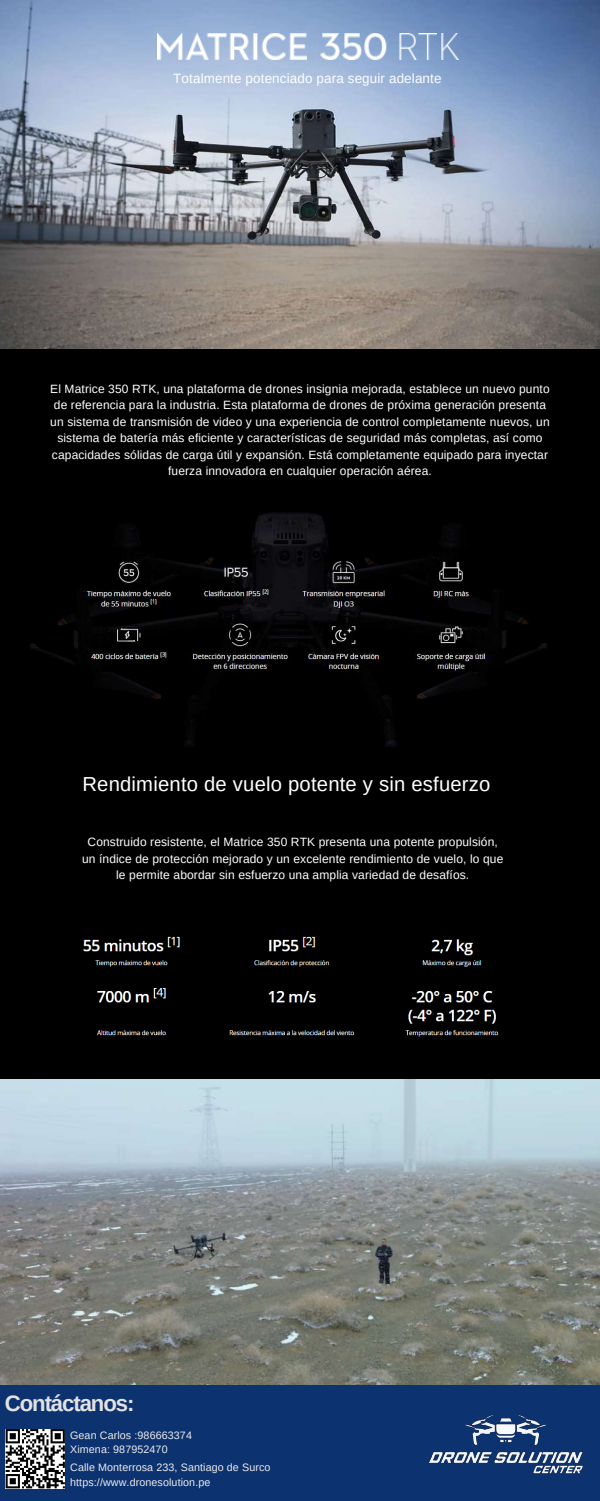
<style>
.page{position:relative;width:600px;height:1501px;background:#fff}
.page>*{position:absolute;margin:0;border:0;box-sizing:border-box;transform-origin:0 0}
.t1{font:700 22.2px "Arimo";letter-spacing:-.05em;color:#e2e2e2}
.t2{font:20.2px "Arimo";letter-spacing:.01em;color:#fff}
.t3{font:13.4px "Arimo";letter-spacing:.01em;color:#fff}
.t4{font:12px/16.5px "Arimo";letter-spacing:.01em;color:#fff;text-align:center}
.t5{font:10.7px/14.2px "Arimo";letter-spacing:.01em;color:#ebeaea}
</style>
<div class="page">
<div style="left:0;top:0;width:600px;height:1500px;background:#000"></div>
<div style="left:0;top:1381px;width:600px;height:119px;background:#0c3270"></div>
<img style="left:429px;top:1414px;width:154px;height:60px">
<svg style="left:6px;top:1429px;width:59px;height:58px;background:#818181"></svg>
<img style="left:0;top:0;width:600px;height:349px">
<img style="left:157px;top:34px;width:302px;height:26px">
<img style="left:30px;top:512px;width:517px;height:235px">
<img style="left:83px;top:936px;width:416px;height:101px">
<img style="left:0;top:1079px;width:600px;height:305px">
<p class="t3" style="left:173px;top:71px;width:270px">Totalmente potenciado para seguir adelante</p>
<p class="t4" style="left:50px;top:380px;width:501px">El Matrice 350 RTK, una plataforma de drones insignia mejorada, establece un nuevo punto de referencia para la industria. Esta plataforma de drones de próxima generación presenta un sistema de transmisión de video y una experiencia de control completamente nuevos, un sistema de batería más eficiente y características de seguridad más completas, así como capacidades sólidas de carga útil y expansión. Está completamente equipado para inyectar fuerza innovadora en cualquier operación aérea.</p>
<h2 class="t2" style="left:82px;top:772px;width:410px">Rendimiento de vuelo potente y sin esfuerzo</h2>
<p class="t4" style="left:82px;top:833px;width:423px">Construido resistente, el Matrice 350 RTK presenta una potente propulsión, un índice de protección mejorado y un excelente rendimiento de vuelo, lo que le permite abordar sin esfuerzo una amplia variedad de desafíos.</p>
<h1 class="t1" style="left:5px;top:1390px;width:131px">Contáctanos:</h1>
<p class="t5" style="left:70px;top:1427px;width:123px">Gean Carlos :986663374<br>Ximena: 987952470</p>
<p class="t5" style="left:70px;top:1460px;width:202px">Calle Monterrosa 233, Santiago de Surco https://www.dronesolution.pe</p>
</div>
